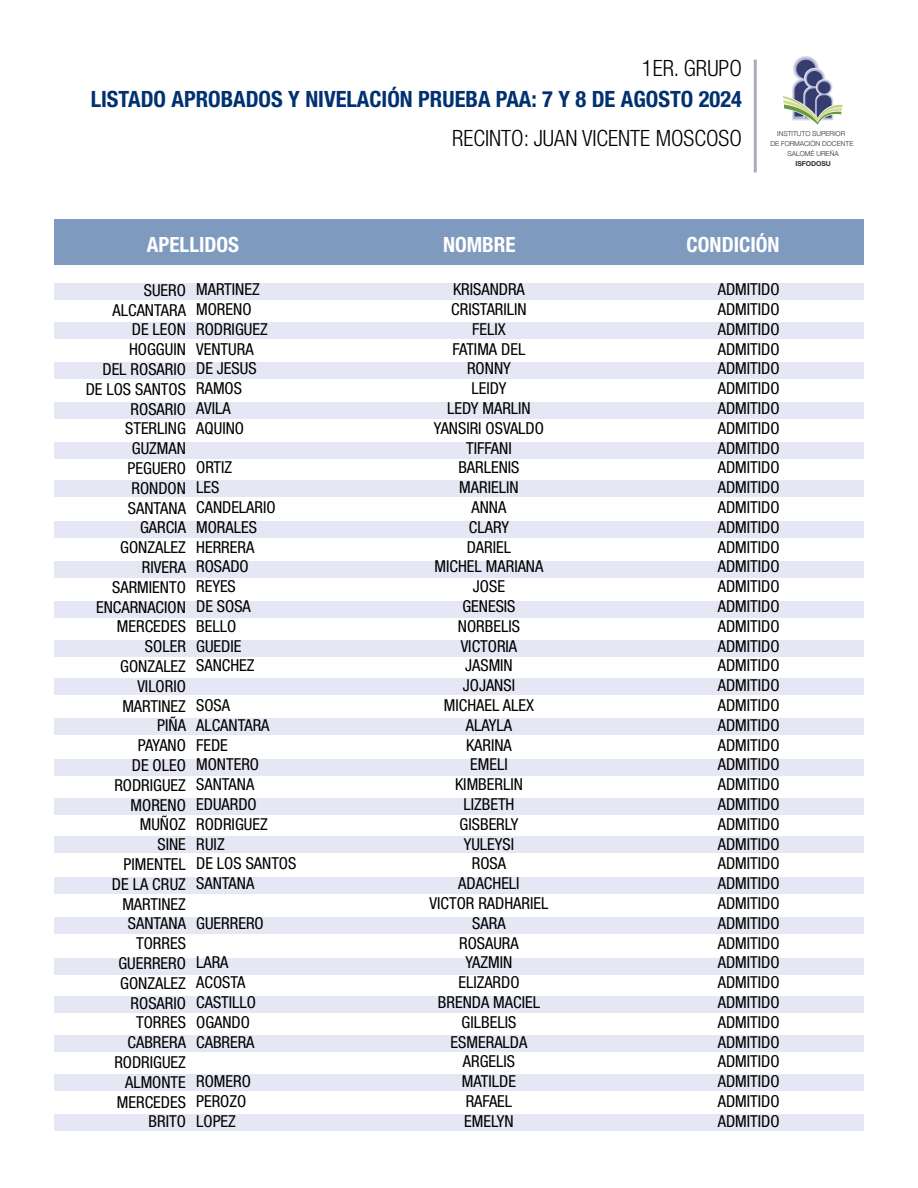
<style>
.page{position:relative;width:918px;height:1188px;background:#fff}
.page>*{position:absolute;margin:0;border:0;box-sizing:border-box;transform-origin:0 0}
.t1{font:700 condensed 22.5px "Helvetica Neue LT Std";color:#003171}
.t2{font:300 condensed 22.5px "Helvetica Neue LT Std";color:#000}
.t3{font:700 condensed 21px "Helvetica Neue LT Std";color:#fff}
.t4{font:condensed 16.5px/19.8px "Helvetica Neue LT Std";color:#000}
.t5{font:300 6.75px/9.9px "Helvetica Neue";color:#292929;text-align:center}
.t6{font:700 6.75px "Helvetica Neue";color:#292929}
</style>
<div class="page">
<hr style="left:754px;top:60px;width:3px;height:112px;background:#aaacbc">
<div style="left:54px;top:284px;width:810px;height:16px;background:#e5e8f4"></div>
<div style="left:54px;top:640px;width:810px;height:16px;background:#e5e8f4"></div>
<div style="left:54px;top:442px;width:810px;height:17px;background:#e5e8f4"></div>
<div style="left:54px;top:798px;width:810px;height:17px;background:#e5e8f4"></div>
<div style="left:54px;top:1036px;width:810px;height:16px;background:#e5e8f4"></div>
<div style="left:54px;top:322px;width:810px;height:16px;background:#e5e8f4"></div>
<div style="left:54px;top:678px;width:810px;height:17px;background:#e5e8f4"></div>
<div style="left:54px;top:480px;width:810px;height:17px;background:#e5e8f4"></div>
<div style="left:54px;top:837px;width:810px;height:16px;background:#e5e8f4"></div>
<div style="left:54px;top:1074px;width:810px;height:16px;background:#e5e8f4"></div>
<div style="left:54px;top:362px;width:810px;height:17px;background:#e5e8f4"></div>
<div style="left:54px;top:719px;width:810px;height:16px;background:#e5e8f4"></div>
<div style="left:54px;top:521px;width:810px;height:16px;background:#e5e8f4"></div>
<div style="left:54px;top:877px;width:810px;height:17px;background:#e5e8f4"></div>
<div style="left:54px;top:1114px;width:810px;height:17px;background:#e5e8f4"></div>
<div style="left:54px;top:403px;width:810px;height:16px;background:#e5e8f4"></div>
<div style="left:54px;top:759px;width:810px;height:17px;background:#e5e8f4"></div>
<div style="left:54px;top:996px;width:810px;height:17px;background:#e5e8f4"></div>
<div style="left:54px;top:561px;width:810px;height:17px;background:#e5e8f4"></div>
<div style="left:54px;top:918px;width:810px;height:16px;background:#e5e8f4"></div>
<div style="left:54px;top:602px;width:810px;height:16px;background:#e5e8f4"></div>
<div style="left:54px;top:958px;width:810px;height:16px;background:#e5e8f4"></div>
<svg style="left:783px;top:56px;width:60px;height:69px"></svg>
<div style="left:54px;top:219px;width:810px;height:45px;background:#7e9abf"></div>
<h1 class="t2" style="left:642px;top:55px;width:102px">1ER. GRUPO</h1>
<h1 class="t1" style="left:91px;top:86px;width:653px">LISTADO APROBADOS Y NIVELACIÓN PRUEBA PAA: 7 Y 8 DE AGOSTO 2024</h1>
<h1 class="t2" style="left:452px;top:125px;width:291px">RECINTO: JUAN VICENTE MOSCOSO</h1>
<p class="t5" style="left:770px;top:128px;width:84px">INSTITUTO SUPERIOR<br>DE FORMACIÓN DOCENTE<br>SALOMÉ UREÑA</p>
<p class="t6" style="left:795px;top:158px;width:37px">ISFODOSU</p>
<p class="t3" style="left:147px;top:232px;width:94px">APELLIDOS</p>
<p class="t3" style="left:443px;top:232px;width:74px">NOMBRE</p>
<p class="t3" style="left:687px;top:232px;width:94px">CONDICIÓN</p>
<p class="t4" style="left:86px;top:280px;width:102px;text-align:right">SUERO<br>ALCANTARA<br>DE LEON<br>HOGGUIN<br>DEL ROSARIO<br>DE LOS SANTOS<br>ROSARIO<br>STERLING<br>GUZMAN<br>PEGUERO<br>RONDON<br>SANTANA<br>GARCIA<br>GONZALEZ<br>RIVERA<br>SARMIENTO<br>ENCARNACION<br>MERCEDES<br>SOLER<br>GONZALEZ<br>VILORIO<br>MARTINEZ<br>PIÑA<br>PAYANO<br>DE OLEO<br>RODRIGUEZ<br>MORENO<br>MUÑOZ<br>SINE<br>PIMENTEL<br>DE LA CRUZ<br>MARTINEZ<br>SANTANA<br>TORRES<br>GUERRERO<br>GONZALEZ<br>ROSARIO<br>TORRES<br>CABRERA<br>RODRIGUEZ<br>ALMONTE<br>MERCEDES<br>BRITO</p>
<p class="t4" style="left:196px;top:279px;width:73px">MARTINEZ<br>MORENO<br>RODRIGUEZ<br>VENTURA<br>DE JESUS<br>RAMOS<br>AVILA<br>AQUINO</p>
<p class="t4" style="left:718px;top:279px;width:63px;text-align:justify">ADMITIDO ADMITIDO ADMITIDO ADMITIDO ADMITIDO ADMITIDO ADMITIDO ADMITIDO ADMITIDO ADMITIDO ADMITIDO ADMITIDO ADMITIDO ADMITIDO ADMITIDO ADMITIDO ADMITIDO ADMITIDO ADMITIDO ADMITIDO ADMITIDO ADMITIDO ADMITIDO ADMITIDO ADMITIDO ADMITIDO ADMITIDO ADMITIDO ADMITIDO ADMITIDO ADMITIDO ADMITIDO ADMITIDO ADMITIDO ADMITIDO ADMITIDO ADMITIDO ADMITIDO ADMITIDO ADMITIDO ADMITIDO ADMITIDO ADMITIDO</p>
<p class="t4" style="left:430px;top:279px;width:120px;text-align:center">KRISANDRA<br>CRISTARILIN<br>FELIX<br>FATIMA DEL<br>RONNY<br>LEIDY<br>LEDY MARLIN<br>YANSIRI OSVALDO<br>TIFFANI<br>BARLENIS<br>MARIELIN<br>ANNA<br>CLARY<br>DARIEL<br>MICHEL MARIANA<br>JOSE<br>GENESIS<br>NORBELIS<br>VICTORIA<br>JASMIN<br>JOJANSI<br>MICHAEL ALEX<br>ALAYLA<br>KARINA<br>EMELI<br>KIMBERLIN<br>LIZBETH<br>GISBERLY<br>YULEYSI<br>ROSA<br>ADACHELI<br>VICTOR RADHARIEL<br>SARA<br>ROSAURA<br>YAZMIN<br>ELIZARDO<br>BRENDA MACIEL<br>GILBELIS<br>ESMERALDA<br>ARGELIS<br>MATILDE<br>RAFAEL<br>EMELYN</p>
<p class="t4" style="left:196px;top:458px;width:81px">ORTIZ<br>LES<br>CANDELARIO<br>MORALES<br>HERRERA<br>ROSADO<br>REYES<br>DE SOSA<br>BELLO<br>GUEDIE<br>SANCHEZ</p>
<p class="t4" style="left:196px;top:695px;width:102px">SOSA<br>ALCANTARA<br>FEDE<br>MONTERO<br>SANTANA<br>EDUARDO<br>RODRIGUEZ<br>RUIZ<br>DE LOS SANTOS<br>SANTANA</p>
<p class="t4" style="left:196px;top:913px;width:69px">GUERRERO</p>
<p class="t4" style="left:196px;top:953px;width:61px">LARA<br>ACOSTA<br>CASTILLO<br>OGANDO<br>CABRERA</p>
<p class="t4" style="left:196px;top:1071px;width:56px">ROMERO<br>PEROZO<br>LOPEZ</p>
</div>
